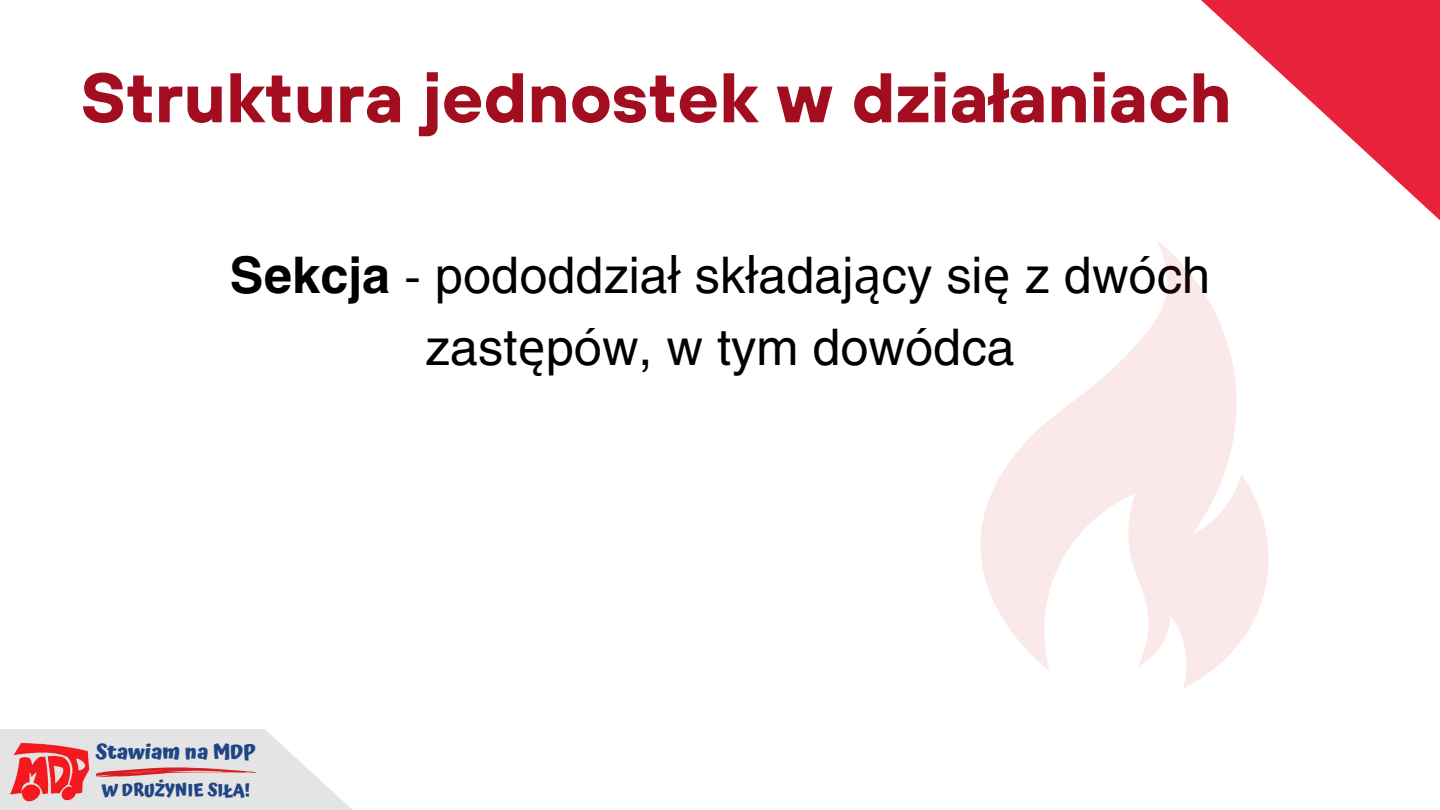
<style>
.page{position:relative;width:1440px;height:810px;background:#fff}
.page>*{position:absolute;margin:0;border:0;box-sizing:border-box;transform-origin:0 0}
.t1{font:700 70px "TT Hoves";color:#a20e20}
.t2{font:50px/71.2px "Helios";color:#000;text-align:center}
.t3{font:700 20.5px "Atma";color:#1f4585}
.t4{font:700 17.5px "Atma";color:#1f4585}
.s1{font-weight:700}
.s2{font-family:"Noto Sans"}
</style>
<div class="page">
<svg style="left:1201px;top:0;width:239px;height:220px"></svg>
<svg style="left:0;top:729px;width:352px;height:81px;background:#e8cece"></svg>
<svg style="left:980px;top:240px;width:289px;height:448px"></svg>
<p class="t1" style="left:81px;top:52px;width:1152px">Struktura jednostek w działaniach</p>
<h1 class="t2" style="left:230px;top:238px;width:982px"><span class="s1">Sekcja</span> - pododdzia<span class="s2">ł</span> sk<span class="s2">ł</span>adaj<span class="s2">ą</span>cy si<span class="s2">ę</span> z dwóch zast<span class="s2">ę</span>pów, w tym dowódca</h1>
<h2 class="t3" style="left:96px;top:740px;width:162px">Stawiam na MDP</h2>
<p class="t4" style="left:102px;top:779px;width:150px">W DRUŻYNIE SIŁA!</p>
</div>
